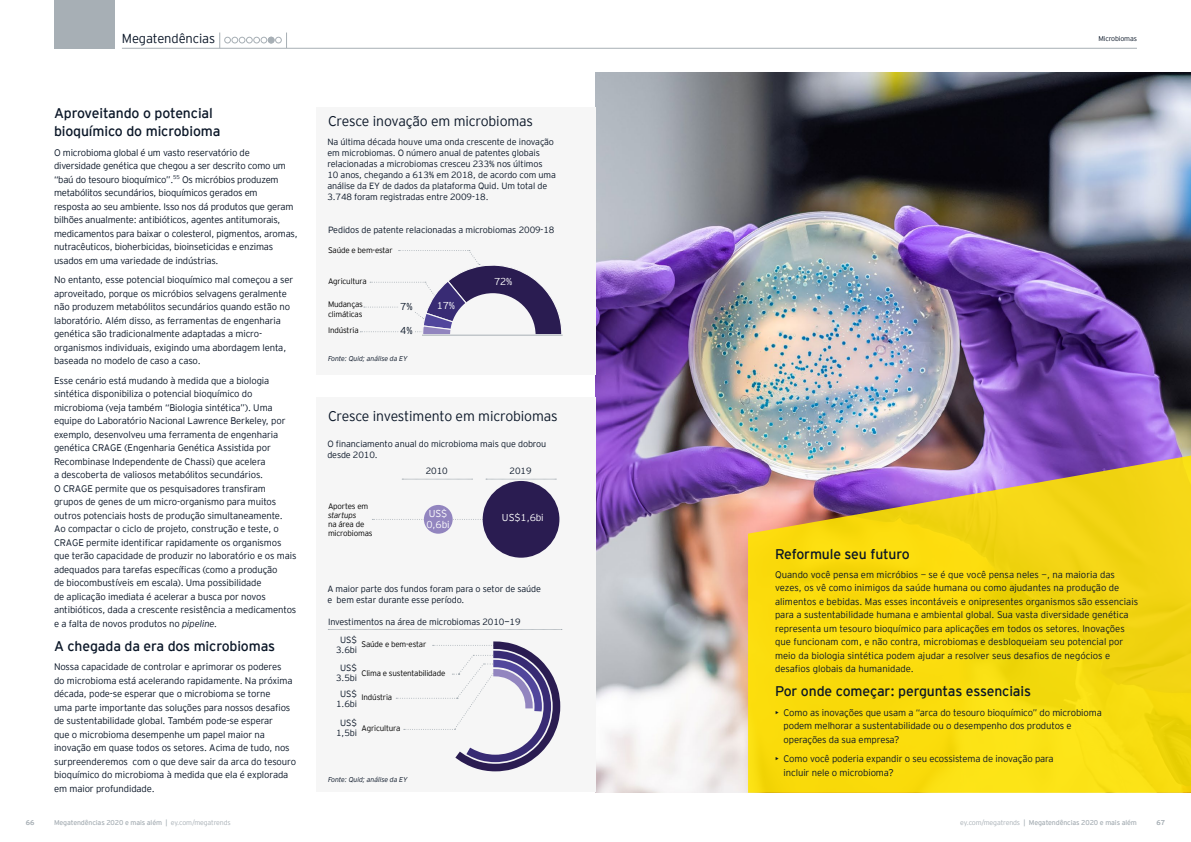
<style>
.page{position:relative;width:1191px;height:842px;background:#fff}
.page>*{position:absolute;margin:0;border:0;box-sizing:border-box;transform-origin:0 0}
.t1{font:253.2px "Chartwell Floating Rings";color:#008acb}
.t2{font:14px/18px "EY Interstate";letter-spacing:-.01em;color:#0a1627}
.t3{font:300 14px "EY Interstate";letter-spacing:-.01em;color:#0a1627}
.t4{font:300 13px "EY Interstate";letter-spacing:-.01em;color:#0a1627}
.t5{font:300 10px/11px "EY Interstate";letter-spacing:-.01em;color:#fff}
.t6{font:300 10px "EY Interstate";color:#0a1627}
.t7{font:300 9.5px/13.5px "EY Interstate";letter-spacing:-.01em;color:#0a1627}
.t8{font:300 9px/11px "EY Interstate";letter-spacing:-.01em;color:#0a1627;text-align:center}
.t9{font:300 8px/10px "EY Interstate";letter-spacing:-.02em;color:#000}
.t10{font:italic 300 8px "EY Interstate";letter-spacing:-.03em;color:#000}
.t11{font:7px "EY Interstate";letter-spacing:-.02em;color:#a7afb5}
.t12{font:italic 300 7px "EY Interstate";letter-spacing:-.01em;color:#0a1627}
.t13{font:300 7px "EY Interstate";letter-spacing:-.02em;color:#0a1627}
.t14{font:700 7px "EY Interstate";color:#a7afb5}
.s1{font-style:italic}
.s2{color:#51469c}
.s3{color:#382b74}
.s4{color:#c37eb6}
.s5{color:#2a1c51}
.s6{font-weight:300}
</style>
<div class="page">
<img style="left:595px;top:72px;width:596px;height:720px">
<svg style="left:748px;top:454px;width:443px;height:339px;background:#edce23"></svg>
<div style="left:54px;top:0;width:60px;height:48px;background:#a7afb5"></div>
<hr style="left:122px;top:48px;width:1015px;height:1px;background:#a7afb5">
<div style="left:224px;top:37px;width:7px;height:6px;border:1px solid #a7afb5;border-radius:50%"></div>
<svg style="left:232px;top:37px;width:20px;height:6px"></svg>
<div style="left:253px;top:37px;width:7px;height:6px;border:1px solid #a7afb5;border-radius:50%"></div>
<svg style="left:219px;top:33px;width:1px;height:15px"></svg>
<svg style="left:261px;top:33px;width:26px;height:15px"></svg>
<div style="left:316px;top:107px;width:279px;height:268px;background:#f6f6f6"></div>
<svg style="left:360px;top:250px;width:203px;height:86px"></svg>
<hr style="left:422px;top:335px;width:140px;height:1px;background:#a7afb5">
<div style="left:316px;top:397px;width:279px;height:395px;background:#f6f6f6"></div>
<svg style="left:372px;top:519px;width:111px;height:1px"></svg>
<svg style="left:402px;top:479px;width:70px;height:1px"></svg>
<svg style="left:486px;top:479px;width:70px;height:1px"></svg>
<div style="left:483px;top:481px;width:76px;height:77px;background:#2a1c51;border-radius:50%"></div>
<div style="left:424px;top:505px;width:28px;height:29px;background:#9285bf;border-radius:50%"></div>
<svg style="left:328px;top:629px;width:234px;height:1px"></svg>
<svg style="left:396px;top:655px;width:111px;height:75px"></svg>
<svg style="left:433px;top:645px;width:74px;height:1px"></svg>
<h3 class="t4" style="left:122px;top:29px;width:95px">Megatendências</h3>
<p class="t13" style="left:1098px;top:33px;width:40px">Microbiomas</p>
<h2 class="t2" style="left:54px;top:104px;width:168px">Aproveitando o potencial bioquímico do microbioma</h2>
<p class="t7" style="left:54px;top:145px;width:245px">O microbioma global é um vasto reservatório de diversidade genética que chegou a ser descrito como um “baú do tesouro bioquímico”.<sup>55</sup> Os micróbios produzem metabólitos secundários, bioquímicos gerados em<br>resposta ao seu ambiente. Isso nos dá produtos que geram bilhões anualmente: antibióticos, agentes antitumorais, medicamentos para baixar o colesterol, pigmentos, aromas, nutracêuticos, bioherbicidas, bioinseticidas e enzimas usados em uma variedade de indústrias.</p>
<p class="t7" style="left:54px;top:272px;width:241px">No entanto, esse potencial bioquímico mal começou a ser aproveitado, porque os micróbios selvagens geralmente não produzem metabólitos secundários quando estão no laboratório. Além disso, as ferramentas de engenharia genética são tradicionalmente adaptadas a micro&shy;organismos individuais, exigindo uma abordagem lenta, baseada no modelo de caso a caso.</p>
<p class="t7" style="left:54px;top:373px;width:244px">Esse cenário está mudando à medida que a biologia sintética disponibiliza o potencial bioquímico do microbioma (veja também “Biologia sintética”). Uma equipe do Laboratório Nacional Lawrence Berkeley, por exemplo, desenvolveu uma ferramenta de engenharia genética CRAGE (Engenharia Genética Assistida por Recombinase Independente de Chassi) que acelera<br>a descoberta de valiosos metabólitos secundários.<br>O CRAGE permite que os pesquisadores transfiram grupos de genes de um micro-organismo para muitos outros potenciais hosts de produção simultaneamente.<br>Ao compactar o ciclo de projeto, construção e teste, o CRAGE permite identificar rapidamente os organismos que terão capacidade de produzir no laboratório e os mais adequados para tarefas específicas (como a produção<br>de biocombustíveis em escala). Uma possibilidade<br>de aplicação imediata é acelerar a busca por novos antibióticos, dada a crescente resistência a medicamentos e a falta de novos produtos no <span class="s1">pipeline.</span></p>
<h2 class="t2" style="left:54px;top:636px;width:223px">A chegada da era dos microbiomas</h2>
<p class="t7" style="left:54px;top:659px;width:243px">Nossa capacidade de controlar e aprimorar os poderes<br>do microbioma está acelerando rapidamente. Na próxima década, pode-se esperar que o microbioma se torne<br>uma parte importante das soluções para nossos desafios de sustentabilidade global. Também pode-se esperar<br>que o microbioma desempenhe um papel maior na inovação em quase todos os setores. Acima de tudo, nos surpreenderemos com o que deve sair da arca do tesouro bioquímico do microbioma à medida que ela é explorada em maior profundidade.</p>
<h2 class="t3" style="left:328px;top:111px;width:207px">Cresce inovação em microbiomas</h2>
<p class="t8" style="left:327px;top:136px;width:230px;text-align:left">Na última década houve uma onda crescente de inovação em microbiomas. O número anual de patentes globais relacionadas a microbiomas cresceu 233% nos últimos<br>10 anos, chegando a 613% em 2018, de acordo com uma análise da EY de dados da plataforma Quid. Um total de 3.748 foram registradas entre 2009-18.</p>
<p class="t8" style="left:328px;top:224px;width:228px">Pedidos de patente relacionadas a microbiomas 2009-18</p>
<p class="t9" style="left:328px;top:244px;width:66px">Saúde e bem-estar</p>
<p class="t9" style="left:328px;top:276px;width:40px">Agricultura</p>
<p class="t9" style="left:328px;top:299px;width:36px">Mudanças climáticas</p>
<p class="t9" style="left:328px;top:325px;width:32px">Indústria</p>
<p class="t6" style="left:400px;top:299px;width:14px">7%</p>
<p class="t5" style="left:437px;top:299px;width:20px">17%</p>
<p class="t6" style="left:400px;top:324px;width:14px">4%</p>
<p class="t12" style="left:328px;top:353px;width:81px">Fonte: Quid; análise da EY</p>
<p class="t5" style="left:494px;top:276px;width:20px">72%</p>
<h2 class="t3" style="left:328px;top:406px;width:231px">Cresce investimento em microbiomas</h2>
<p class="t8" style="left:327px;top:438px;width:220px;text-align:left">O financiamento anual do microbioma mais que dobrou desde 2010.</p>
<p class="t9" style="left:328px;top:501px;width:42px">Aportes em</p>
<p class="t10" style="left:328px;top:510px;width:30px">startups</p>
<p class="t9" style="left:328px;top:520px;width:46px;line-height:9px">na área de microbiomas</p>
<p class="t8" style="left:426px;top:465px;width:24px">2010</p>
<p class="t8" style="left:509px;top:465px;width:24px">2019</p>
<p class="t5" style="left:426px;top:507px;width:25px">US$<br>0,6bi</p>
<p class="t5" style="left:502px;top:512px;width:43px">US$1,6bi</p>
<p class="t8" style="left:327px;top:583px;width:215px;text-align:left">A maior parte dos fundos foram para o setor de saúde e bem estar durante esse período.</p>
<p class="t8" style="left:328px;top:615px;width:194px">Investimentos na área de microbiomas 2010—19</p>
<p class="t9" style="left:361px;top:639px;width:66px">Saúde e bem-estar</p>
<p class="t9" style="left:361px;top:667px;width:85px">Clima e sustentabilidade</p>
<p class="t9" style="left:361px;top:692px;width:32px">Indústria</p>
<p class="t9" style="left:361px;top:723px;width:40px">Agricultura</p>
<p class="t8" style="left:336px;top:634px;width:22px;line-height:10px">US$<br>3.6bi</p>
<p class="t8" style="left:336px;top:662px;width:22px;line-height:10px">US$<br>3.5bi</p>
<p class="t8" style="left:336px;top:688px;width:22px;line-height:10px">US$<br>1.6bi</p>
<p class="t8" style="left:336px;top:718px;width:22px;line-height:10px">US$<br>1,5bi</p>
<h1 class="t1" style="left:392px;top:551px;width:347px">0+0+<span class="s2">2</span><span class="s3">58</span><span class="s4">+</span><span class="s5">60</span></h1>
<p class="t12" style="left:328px;top:775px;width:81px">Fonte: Quid; análise da EY</p>
<h2 class="t2" style="left:775px;top:544px;width:136px">Reformule seu futuro</h2>
<p class="t7" style="left:775px;top:567px;width:365px">Quando você pensa em micróbios − se é que você pensa neles −, na maioria das vezes, os vê como inimigos da saúde humana ou como ajudantes na produção de alimentos e bebidas. Mas esses incontáveis e onipresentes organismos são essenciais para a sustentabilidade humana e ambiental global. Sua vasta diversidade genética representa um tesouro bioquímico para aplicações em todos os setores. Inovações que funcionam com, e não contra, microbiomas e desbloqueiam seu potencial por meio da biologia sintética podem ajudar a resolver seus desafios de negócios e desafios globais da humanidade.</p>
<h2 class="t2" style="left:775px;top:682px;width:257px">Por onde começar: perguntas essenciais</h2>
<p class="t7" style="left:783px;top:705px;width:320px;text-indent:-9px">• Como as inovações que usam a “arca do tesouro bioquímico” do microbioma podem melhorar a sustentabilidade ou o desempenho dos produtos e operações da sua empresa?</p>
<p class="t7" style="left:783px;top:751px;width:272px;text-indent:-9px">• Como você poderia expandir o seu ecossistema de inovação para incluir nele o microbioma?</p>
<p class="t14" style="left:26px;top:817px;width:10px">66</p>
<p class="t11" style="left:54px;top:817px;width:178px">Megatendências 2020 e mais além | <span class="s6">ey.com/megatrends</span></p>
<p class="t11" style="left:960px;top:817px;width:178px"><span class="s6">ey.com/megatrends</span> | Megatendências 2020 e mais além</p>
<p class="t14" style="left:1156px;top:817px;width:10px">67</p>
</div>
